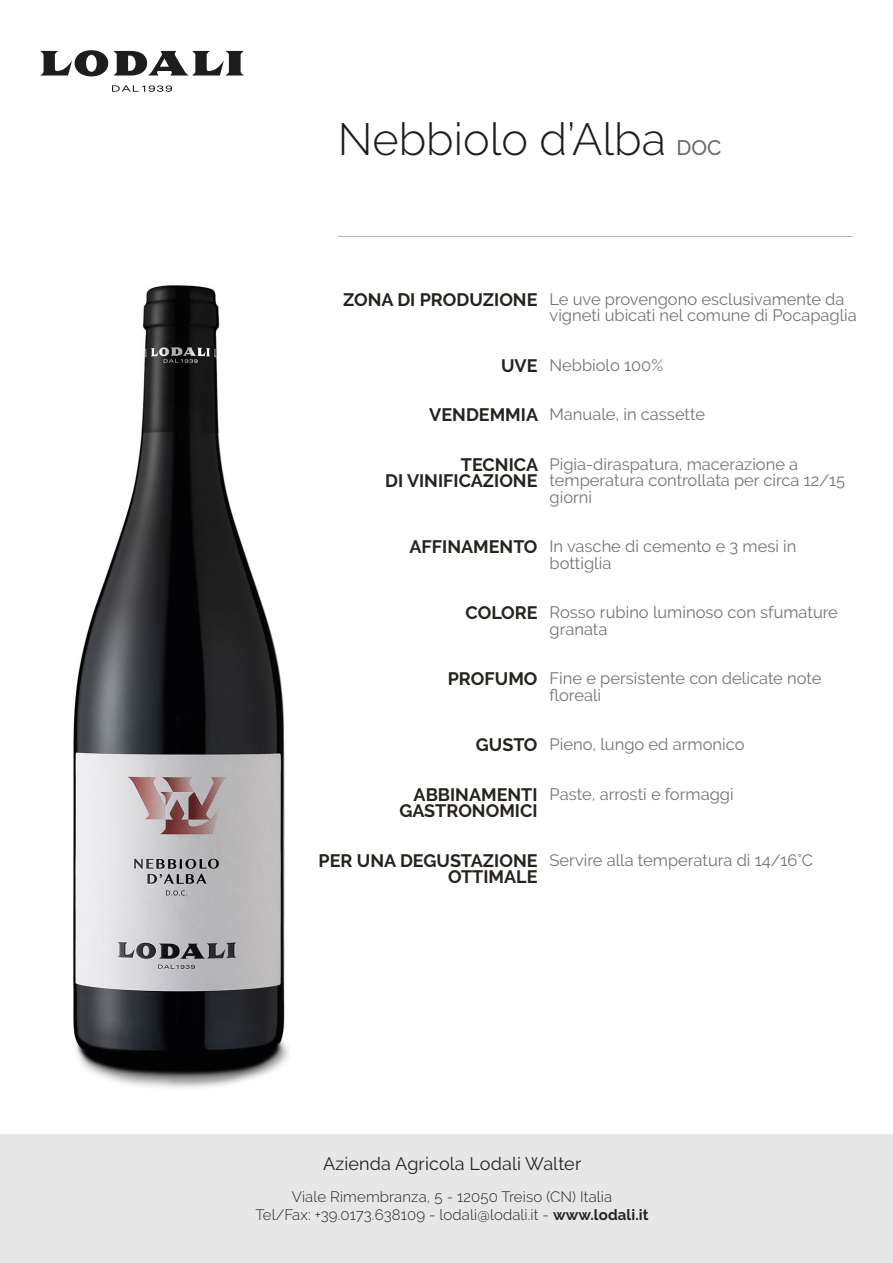
<style>
.page{position:relative;width:893px;height:1263px;background:#fff}
.page>*{position:absolute;margin:0;border:0;box-sizing:border-box;transform-origin:0 0}
.t1{font:300 45px "Raleway";color:#1d1d1b}
.t2{font:700 18px/16.5px "Raleway";color:#26231e;text-align:right}
.t3{font:18px "Raleway";letter-spacing:.01em;color:#26221e}
.t4{font:16.5px/16.5px "Raleway";color:#757474}
.t5{font:300 15px/18px "Raleway";letter-spacing:.01em;color:#26221e;text-align:center}
.s1{font-weight:500;font-size:21px;color:#6c6866}
.s2{font-weight:700}
</style>
<div class="page">
<div style="left:0;top:1135px;width:893px;height:128px;background:#e8e7e8"></div>
<svg style="left:40px;top:50px;width:204px;height:42px"></svg>
<img style="left:73px;top:285px;width:216px;height:803px">
<hr style="left:338px;top:236px;width:515px;height:1px;background:#b3b5b7">
<h1 class="t1" style="left:338px;top:113px;width:385px">Nebbiolo d’Alba <span class="s1">DOC</span></h1>
<p class="t2" style="left:343px;top:291px;width:196px">ZONA DI PRODUZIONE</p>
<p class="t2" style="left:501px;top:357px;width:38px">UVE</p>
<p class="t2" style="left:429px;top:407px;width:110px">VENDEMMIA</p>
<p class="t2" style="left:385px;top:456px;width:154px">TECNICA<br>DI VINIFICAZIONE</p>
<p class="t2" style="left:409px;top:539px;width:130px">AFFINAMENTO</p>
<p class="t2" style="left:466px;top:605px;width:73px">COLORE</p>
<p class="t2" style="left:448px;top:671px;width:91px">PROFUMO</p>
<p class="t2" style="left:476px;top:737px;width:63px">GUSTO</p>
<p class="t2" style="left:399px;top:786px;width:140px">ABBINAMENTI<br>GASTRONOMICI</p>
<p class="t2" style="left:319px;top:852px;width:220px">PER UNA DEGUSTAZIONE<br>OTTIMALE</p>
<p class="t4" style="left:549px;top:290px;width:309px">Le uve provengono esclusivamente da vigneti ubicati nel comune di Pocapaglia</p>
<p class="t4" style="left:549px;top:356px;width:115px">Nebbiolo 100%</p>
<p class="t4" style="left:549px;top:406px;width:157px">Manuale, in cassette</p>
<p class="t4" style="left:549px;top:455px;width:297px">Pigia-diraspatura, macerazione a temperatura controllata per circa 12/15 giorni</p>
<p class="t4" style="left:549px;top:538px;width:248px">In vasche di cemento e 3 mesi in bottiglia</p>
<p class="t4" style="left:549px;top:604px;width:290px">Rosso rubino luminoso con sfumature granata</p>
<p class="t4" style="left:549px;top:670px;width:273px">Fine e persistente con delicate note floreali</p>
<p class="t4" style="left:549px;top:736px;width:196px">Pieno, lungo ed armonico</p>
<p class="t4" style="left:549px;top:785px;width:186px">Paste, arrosti e formaggi</p>
<p class="t4" style="left:549px;top:851px;width:265px">Servire alla temperatura di 14/16°C</p>
<p class="t3" style="left:323px;top:1153px;width:260px">Azienda Agricola Lodali Walter</p>
<p class="t5" style="left:255px;top:1187px;width:395px">Viale Rimembranza, 5 - 12050 Treiso (CN) Italia<br>Tel/Fax: +39.0173.638109 - lodali@lodali.it - <span class="s2">www.lodali.it</span></p>
</div>
